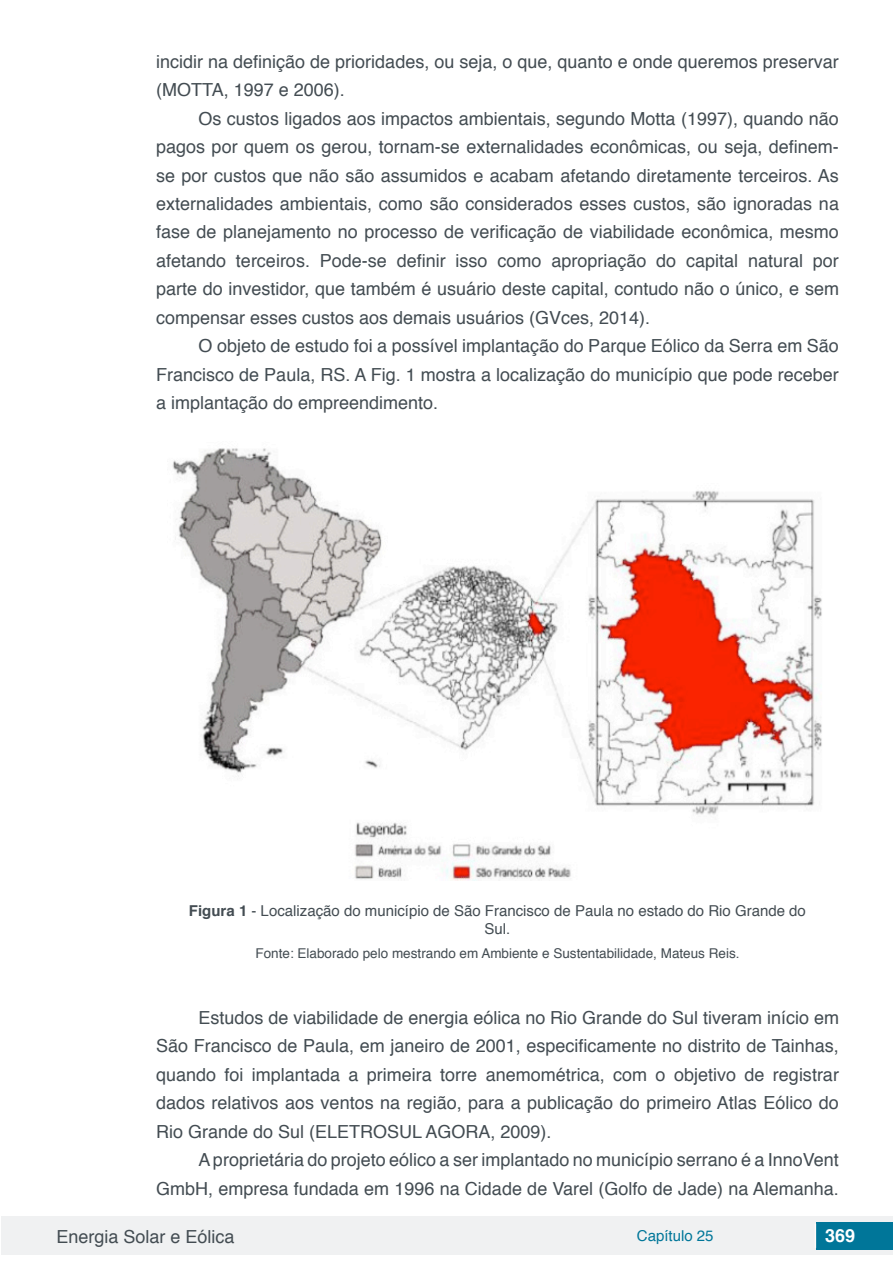
<style>
.page{position:relative;width:893px;height:1263px;background:#fff}
.page>*{position:absolute;margin:0;border:0;box-sizing:border-box;transform-origin:0 0}
.t1{font:18px/28.5px "Helvetica";color:#434c52;text-align:justify}
.t2{font:700 18px "Helvetica";color:#fff}
.t3{font:15px/18px "Helvetica";color:#434c52;text-align:center}
.t4{font:15px "Helvetica";color:#007699}
.t5{font:13.5px "Helvetica";color:#434c52}
.s1{font-weight:700}
</style>
<div class="page">
<div style="left:1px;top:1216px;width:891px;height:38px;background:#f0f1f2"></div>
<div style="left:816px;top:1222px;width:77px;height:27px;background:#007699"></div>
<svg style="left:815px;top:1224px;width:1px;height:24px"></svg>
<img style="left:172px;top:448px;width:650px;height:433px">
<p class="t1" style="left:156px;top:47px;width:684px">incidir na definição de prioridades, ou seja, o que, quanto e onde queremos preservar (MOTTA, 1997 e 2006).</p>
<p class="t1" style="left:156px;top:104px;width:684px;text-indent:43px">Os custos ligados aos impactos ambientais, segundo Motta (1997), quando não pagos por quem os gerou, tornam-se externalidades econômicas, ou seja, definem&shy;se por custos que não são assumidos e acabam afetando diretamente terceiros. As externalidades ambientais, como são considerados esses custos, são ignoradas na fase de planejamento no processo de verificação de viabilidade econômica, mesmo afetando terceiros. Pode-se definir isso como apropriação do capital natural por parte do investidor, que também é usuário deste capital, contudo não o único, e sem compensar esses custos aos demais usuários (GVces, 2014).</p>
<p class="t1" style="left:156px;top:332px;width:684px;text-indent:43px">O objeto de estudo foi a possível implantação do Parque Eólico da Serra em São Francisco de Paula, RS. A Fig. 1 mostra a localização do município que pode receber a implantação do empreendimento.</p>
<p class="t3" style="left:189px;top:902px;width:618px"><span class="s1">Figura 1</span> - Localização do município de São Francisco de Paula no estado do Rio Grande do<br>Sul.</p>
<p class="t5" style="left:255px;top:943px;width:486px">Fonte: Elaborado pelo mestrando em Ambiente e Sustentabilidade, Mateus Reis.</p>
<p class="t1" style="left:156px;top:1004px;width:684px;text-indent:43px">Estudos de viabilidade de energia eólica no Rio Grande do Sul tiveram início em São Francisco de Paula, em janeiro de 2001, especificamente no distrito de Tainhas, quando foi implantada a primeira torre anemométrica, com o objetivo de registrar dados relativos aos ventos na região, para a publicação do primeiro Atlas Eólico do Rio Grande do Sul (ELETROSUL AGORA, 2009).</p>
<p class="t1" style="left:156px;top:1146px;width:684px;text-align:right">A proprietária do projeto eólico a ser implantado no município serrano é a InnoVent<br>GmbH, empresa fundada em 1996 na Cidade de Varel (Golfo de Jade) na Alemanha.</p>
<p class="t1" style="left:56px;top:1223px;width:180px">Energia Solar e Eólica</p>
<p class="t4" style="left:637px;top:1224px;width:78px">Capítulo 25</p>
<p class="t2" style="left:825px;top:1221px;width:32px">369</p>
</div>
